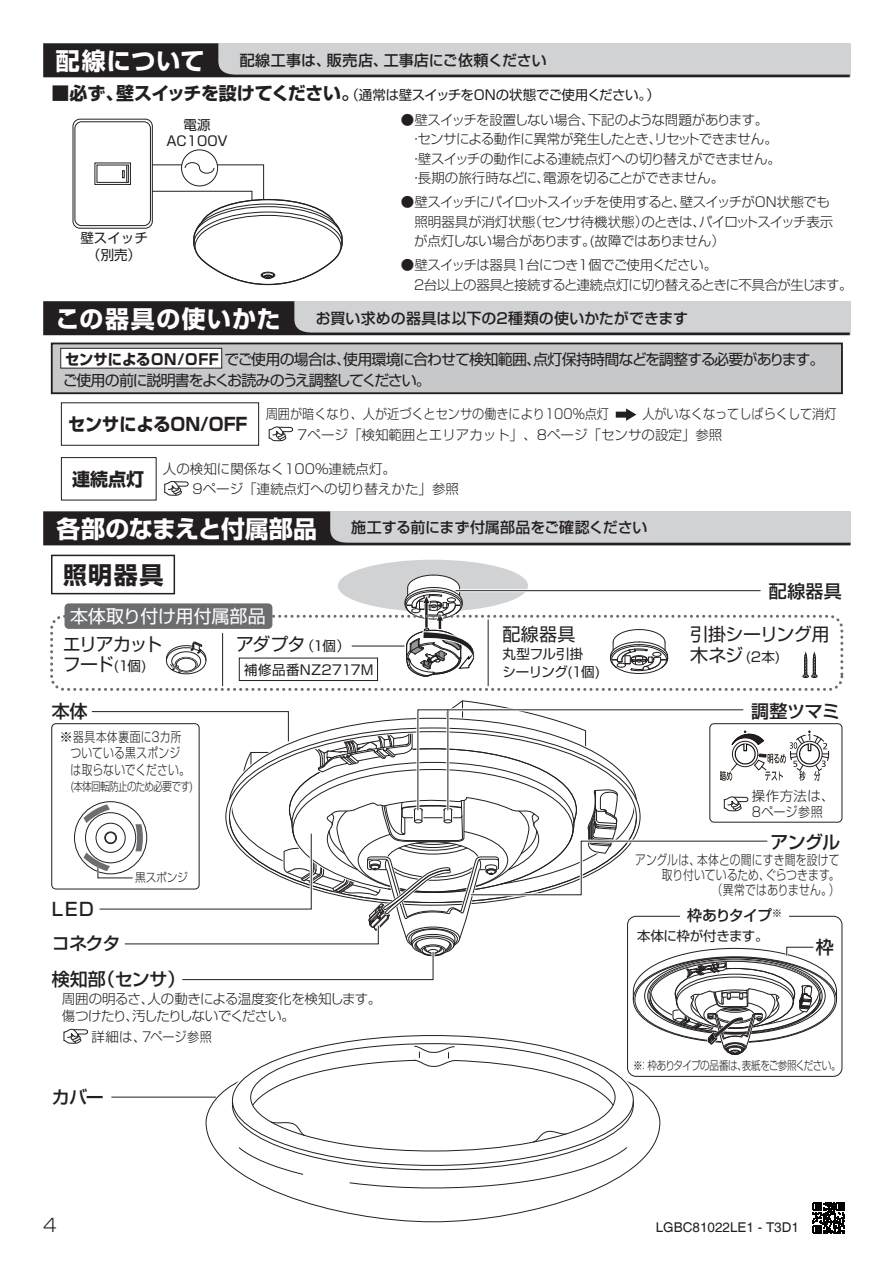
<style>
.page{position:relative;width:893px;height:1263px;background:#fff}
.page>*{position:absolute;margin:0;border:0;box-sizing:border-box;transform-origin:0 0}
.t1{font:24px "Shin Go Pro Bold 90 msp RKSJ H";letter-spacing:-.02em;color:#fff}
.t2{font:24px "Shin Go Pro Bold 90 msp RKSJ H";letter-spacing:.055em;color:#fff}
.t3{font:24px "Shin Go Pro Bold 90 msp RKSJ H";letter-spacing:.02em;color:#fff}
.t4{font:24px "Shin Go Pro Bold 90 msp RKSJ H";color:#231f20}
.t5{font:18px/33.8px "Shin Go Pro Medium 90 msp RKSJ H";letter-spacing:-.015em;color:#231f20}
.t6{font:18px "Shin Go Pro Regular 90 msp RKSJ H";letter-spacing:-.04em;color:#231f20}
.t7{font:18px "Shin Go Pro Bold 90 msp RKSJ H";color:#231f20;scale:.95 1}
.t8{font:18px "Shin Go Pro Regular 90 msp RKSJ H";letter-spacing:-.01em;color:#fff}
.t9{font:18px "Shin Go Pro Bold 90 msp RKSJ H";color:#231f20}
.t10{font:18px "Shin Go Pro Light 90 msp RKSJ H";color:#231f20}
.t11{font:15px/21px "Shin Go Pro Regular 90 msp RKSJ H";letter-spacing:-.06em;color:#231f20}
.t12{font:15px "Shin Go Pro Medium 90 msp RKSJ H";color:#231f20}
.t13{font:15px "Shin Go Pro Bold 90 msp RKSJ H";color:#231f20;scale:.95 1}
.t14{font:13.5px/19.5px "Shin Go Pro Light 90 msp RKSJ H";letter-spacing:-.04em;color:#231f20}
.t15{font:13.5px/19.5px "Shin Go Pro Light 90 msp RKSJ H";letter-spacing:-.035em;color:#231f20}
.t16{font:13.5px/20.7px "Shin Go Pro Light 90 msp RKSJ H";letter-spacing:-.01em;color:#231f20;scale:.9 1}
.t17{font:13.5px/19.5px "Shin Go Pro Light 90 msp RKSJ H";letter-spacing:-.06em;color:#231f20}
.t18{font:13.5px "Shin Go Pro Regular 90 msp RKSJ H";letter-spacing:-.03em;color:#231f20}
.t19{font:13.5px/15px "Shin Go Pro Light 90 msp RKSJ H";letter-spacing:.01em;color:#231f20;text-align:right;scale:.8 1}
.t20{font:13.5px/16.2px "Shin Go Pro Regular 90 msp RKSJ H";letter-spacing:-.01em;color:#231f20;text-align:center}
.t21{font:13.5px/16.5px "Shin Go Pro Light 90 msp RKSJ H";letter-spacing:.02em;color:#231f20}
.t22{font:13.5px "Shin Go Pro Light 90 msp RKSJ H";letter-spacing:-.01em;color:#231f20}
.t23{font:13.5px "Helvetica";color:#231f20}
.t24{font:13.5px/16.5px "Shin Go Pro Light 90 msp RKSJ H";letter-spacing:.03em;color:#231f20}
.t25{font:13.5px "Shin Go Pro Regular 90 msp RKSJ H";letter-spacing:.02em;color:#231f20}
.t26{font:12px "Shin Go Pro Light 90 msp RKSJ H";letter-spacing:-.06em;color:#231f20;scale:.8 1}
.t27{font:12px "Shin Go Pro Light 90 msp RKSJ H";letter-spacing:-.06em;color:#231f20;scale:.9 1}
.s1{font-family:"Shin Go Pro Bold 90 msp RKSJ H";font-size:18px}
.s2{font-size:13.5px}
.s3{font-size:18px}
</style>
<div class="page">
<div style="left:338px;top:560px;width:190px;height:52px;background:#d1d2d4;border-radius:50%"></div>
<svg style="left:404px;top:574px;width:73px;height:103px"></svg>
<div style="left:73px;top:119px;width:80px;height:110px;border:1px solid #231f20;border-radius:7px"></div>
<svg style="left:43px;top:43px;width:807px;height:34px;background:#a1a1a2"></svg>
<div style="left:61px;top:402px;width:198px;height:44px;border:1px solid #231f20"></div>
<svg style="left:616px;top:408px;width:20px;height:13px"></svg>
<div style="left:61px;top:457px;width:96px;height:43px;border:1px solid #231f20"></div>
<div style="left:52px;top:343px;width:790px;height:50px;background:#c7c8ca"></div>
<div style="left:51px;top:343px;width:792px;height:51px;border:2px solid #231f20"></div>
<div style="left:61px;top:348px;width:161px;height:20px;background:#fff"></div>
<div style="left:60px;top:348px;width:162px;height:20px;border:1px solid #231f20"></div>
<svg style="left:43px;top:301px;width:807px;height:34px;background:#929193"></svg>
<svg style="left:268px;top:426px;width:25px;height:16px"></svg>
<svg style="left:164px;top:480px;width:25px;height:16px"></svg>
<div style="left:51px;top:555px;width:124px;height:39px;border:1px solid #231f20"></div>
<hr style="left:352px;top:646px;width:52px;height:1px;background:#231f20">
<hr style="left:488px;top:620px;width:1px;height:66px;background:#231f20">
<div style="left:50px;top:615px;width:793px;height:76px;border:3px dashed #6c6d70;border-radius:13px"></div>
<div style="left:239px;top:658px;width:139px;height:23px;border:1px solid #231f20"></div>
<div style="left:65px;top:603px;width:207px;height:26px;background:#6c6d70;border-radius:4px"></div>
<hr style="left:222px;top:633px;width:1px;height:53px;background:#231f20">
<svg style="left:802px;top:652px;width:15px;height:26px"></svg>
<hr style="left:455px;top:589px;width:305px;height:3px;background:#fff">
<hr style="left:455px;top:590px;width:305px;height:1px;background:#231f20">
<svg style="left:610px;top:629px;width:58px;height:45px"></svg>
<svg style="left:43px;top:511px;width:807px;height:34px;background:#8b8a8c"></svg>
<svg style="left:166px;top:641px;width:41px;height:34px"></svg>
<div style="left:174px;top:657px;width:24px;height:16px;border:1px solid #fff;border-radius:50%"></div>
<div style="left:175px;top:657px;width:22px;height:15px;border:1px solid #231f20;border-radius:50%"></div>
<div style="left:176px;top:657px;width:21px;height:15px;border:1px solid #fff;border-radius:50%"></div>
<div style="left:176px;top:658px;width:20px;height:14px;border:1px solid #231f20;border-radius:50%"></div>
<svg style="left:74px;top:121px;width:269px;height:165px"></svg>
<svg style="left:63px;top:700px;width:781px;height:534px"></svg>
<h1 class="t3" style="left:56px;top:52px;width:150px">配線について</h1>
<p class="t12" style="left:240px;top:55px;width:308px">配線工事は、販売店、工事店にご依頼ください</p>
<p class="t18" style="left:51px;top:89px;width:610px"><span class="s1">■必ず、壁スイッチを設けてください。</span>（通常は壁スイッチをONの状態でご使用ください。）</p>
<p class="t15" style="left:409px;top:112px;width:373px;text-indent:-8px">●壁スイッチを設置しない場合、下記のような問題があります。・センサによる動作に異常が発生したとき、リセットできません。・壁スイッチの動作による連続点灯への切り替えができません。・長期の旅行時などに、電源を切ることができません。</p>
<p class="t14" style="left:401px;top:194px;width:434px">●壁スイッチにパイロットスイッチを使用すると、壁スイッチがON状態でも　照明器具が消灯状態（センサ待機状態）のときは、パイロットスイッチ表示　が点灯しない場合があります。(故障ではありません）</p>
<p class="t17" style="left:401px;top:257px;width:453px">●壁スイッチは器具１台につき１個でご使用ください。<br>　２台以上の器具と接続すると連続点灯に切り替えるときに不具合が生じます。</p>
<p class="t20" style="left:166px;top:119px;width:63px">電源<br>AC100V</p>
<p class="t20" style="left:80px;top:232px;width:69px">壁スイッチ（別売）</p>
<h1 class="t2" style="left:56px;top:310px;width:226px">この器具の使いかた</h1>
<p class="t12" style="left:316px;top:313px;width:374px">お買い求めの器具は以下の2種類の使いかたができます</p>
<p class="t11" style="left:63px;top:351px;width:763px">　　　　　　　　　　　 でご使用の場合は、使用環境に合わせて検知範囲、点灯保持時間などを調整する必要があります。ご使用の前に説明書をよくお読みのうえ調整してください。</p>
<p class="t13" style="left:65px;top:353px;width:163px">センサによるON/OFF</p>
<p class="t16" style="left:297px;top:406px;width:601px;text-indent:345px">人がいなくなってしばらくして消灯<br>7ページ「検知範囲とエリアカット」、8ページ「センサの設定」参照</p>
<p class="t16" style="left:266px;top:406px;width:383px">周囲が暗くなり、人が近づくとセンサの働きにより100％点灯</p>
<h2 class="t7" style="left:68px;top:418px;width:190px">センサによるON/OFF</h2>
<p class="t22" style="left:163px;top:464px;width:235px">人の検知に関係なく100％連続点灯。</p>
<h2 class="t9" style="left:72px;top:472px;width:73px">連続点灯</h2>
<p class="t22" style="left:192px;top:484px;width:268px">9ページ「連続点灯への切り替えかた」参照</p>
<h1 class="t1" style="left:56px;top:520px;width:262px">各部のなまえと付属部品</h1>
<p class="t12" style="left:351px;top:522px;width:298px">施工する前にまず付属部品をご確認ください</p>
<h1 class="t4" style="left:63px;top:566px;width:102px">照明器具</h1>
<h2 class="t8" style="left:70px;top:609px;width:197px">本体取り付け用付属部品</h2>
<h2 class="t6" style="left:63px;top:638px;width:101px">エリアカット</h2>
<h2 class="t6" style="left:236px;top:638px;width:115px">アダプタ<span class="s2">（1個）</span></h2>
<p class="t20" style="left:63px;top:660px;width:85px"><span class="s3">フード</span>(1個)</p>
<p class="t25" style="left:244px;top:665px;width:131px">補修品番NZ2717M</p>
<h2 class="t5" style="left:52px;top:697px;width:37px">本体</h2>
<p class="t21" style="left:60px;top:730px;width:132px">※器具本体裏面に3カ所　ついている黒スポンジ　は取らないでください。</p>
<p class="t26" style="left:60px;top:782px;width:168px">　 (本体回転防止のため必要です)</p>
<h2 class="t6" style="left:502px;top:627px;width:75px">配線器具</h2>
<p class="t20" style="left:502px;top:647px;width:99px;line-height:18px;text-align:left">丸型フル引掛シーリング(1個)</p>
<h2 class="t5" style="left:769px;top:577px;width:75px">配線器具</h2>
<h2 class="t6" style="left:690px;top:627px;width:141px">引掛シーリング用</h2>
<p class="t20" style="left:690px;top:650px;width:91px"><span class="s3">木ネジ</span> (2本)</p>
<h2 class="t5" style="left:751px;top:697px;width:90px">調整ツマミ</h2>
<p class="t24" style="left:752px;top:789px;width:84px">操作方法は、<br>8ページ参照</p>
<h2 class="t5" style="left:770px;top:828px;width:71px">アングル</h2>
<h2 class="t5" style="left:52px;top:895px;width:70px">LED<br>コネクタ</h2>
<p class="t27" style="left:135px;top:873px;width:60px">黒スポンジ</p>
<h2 class="t5" style="left:52px;top:965px;width:135px">検知部（センサ）</h2>
<p class="t14" style="left:62px;top:993px;width:321px;line-height:16.2px">周囲の明るさ、人の動きによる温度変化を検知します。傷つけたり、汚したりしないでください。</p>
<p class="t21" style="left:91px;top:1030px;width:122px">詳細は、7ページ参照</p>
<h2 class="t5" style="left:52px;top:1082px;width:53px">カバー</h2>
<p class="t19" style="left:635px;top:855px;width:257px">アングルは、本体との間にすき間を設けて取り付いているため、ぐらつきます。<br>（異常ではありません。）</p>
<p class="t12" style="left:687px;top:910px;width:97px">枠ありタイプ<sup>※</sup></p>
<p class="t18" style="left:637px;top:931px;width:133px">本体に枠が付きます。</p>
<h2 class="t5" style="left:816px;top:933px;width:19px">枠</h2>
<p class="t26" style="left:633px;top:1061px;width:261px">※：枠ありタイプの品番は、表紙をご参照ください。</p>
<h2 class="t10" style="left:43px;top:1218px;width:15px">4</h2>
<p class="t23" style="left:656px;top:1219px;width:145px">LGBC81022LE1 - T3D1</p>
</div>
